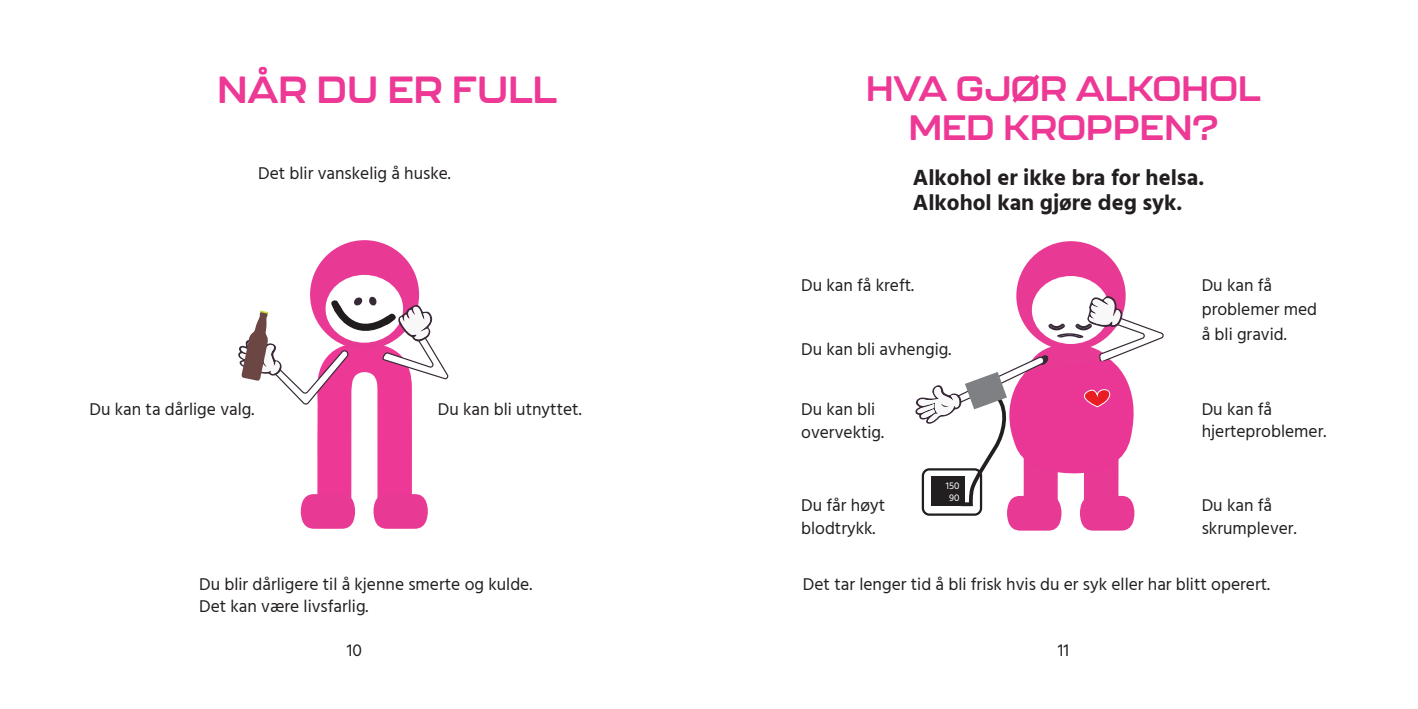
<style>
.page{position:relative;width:1418px;height:709px;background:#fff}
.page>*{position:absolute;margin:0;border:0;box-sizing:border-box;transform-origin:0 0}
.t1{font:700 37.5px "Kallisto";color:#ed3896}
.t2{font:700 35px "Kallisto";color:#ed3896}
.t3{font:700 22.5px/25px "Hind Vadodara";color:#231f20}
.t4{font:17.5px/23.5px "Hind Vadodara";color:#231f20}
.t5{font:9.88px "Hind Vadodara";color:#fff}
</style>
<div class="page">
<div style="left:310px;top:240px;width:109px;height:109px;background:#e83995;border-radius:50%"></div>
<div style="left:325px;top:275px;width:78px;height:68px;background:#fff;border-radius:50%"></div>
<svg style="left:238px;top:296px;width:210px;height:233px"></svg>
<div style="left:1016px;top:241px;width:109px;height:109px;background:#e83995;border-radius:50%"></div>
<div style="left:1031px;top:276px;width:78px;height:68px;background:#fff;border-radius:50%"></div>
<svg style="left:915px;top:295px;width:249px;height:236px"></svg>
<svg style="left:1012px;top:74px;width:28px;height:29px"></svg>
<p class="t1" style="left:217px;top:67px;width:341px">NÅR DU ER FULL</p>
<p class="t2" style="left:866px;top:67px;width:396px">HVA GJOR ALKOHOL</p>
<p class="t2" style="left:908px;top:106px;width:311px">MED KROPPEN?</p>
<p class="t4" style="left:258px;top:162px;width:194px">Det blir vanskelig å huske.</p>
<p class="t3" style="left:912px;top:164px;width:293px">Alkohol er ikke bra for helsa.<br>Alkohol kan gjøre deg syk.</p>
<p class="t4" style="left:801px;top:273px;width:115px">Du kan få kreft.</p>
<p class="t4" style="left:801px;top:337px;width:152px">Du kan bli avhengig.</p>
<p class="t4" style="left:1201px;top:273px;width:72px">Du kan få</p>
<p class="t4" style="left:1201px;top:298px;width:117px">problemer med</p>
<p class="t4" style="left:1201px;top:322px;width:86px">å bli gravid.</p>
<p class="t4" style="left:89px;top:397px;width:166px">Du kan ta dårlige valg.</p>
<p class="t4" style="left:438px;top:397px;width:145px">Du kan bli utnyttet.</p>
<p class="t4" style="left:801px;top:397px;width:76px">Du kan bli</p>
<p class="t4" style="left:801px;top:421px;width:84px">overvektig.</p>
<p class="t4" style="left:1201px;top:397px;width:72px">Du kan få</p>
<p class="t4" style="left:1201px;top:420px;width:126px">hjerteproblemer.</p>
<p class="t4" style="left:801px;top:493px;width:86px">Du får høyt blodtrykk.</p>
<p class="t5" style="left:945px;top:479px;width:15px">150</p>
<p class="t5" style="left:949px;top:491px;width:12px">90</p>
<p class="t4" style="left:1201px;top:493px;width:72px">Du kan få</p>
<p class="t4" style="left:1201px;top:516px;width:96px">skrumplever.</p>
<p class="t4" style="left:199px;top:572px;width:335px">Du blir dårligere til å kjenne smerte og kulde.</p>
<p class="t4" style="left:199px;top:594px;width:171px">Det kan være livsfarlig.</p>
<p class="t4" style="left:803px;top:572px;width:468px">Det tar lenger tid å bli frisk hvis du er syk eller har blitt operert.</p>
<p class="t4" style="left:347px;top:638px;width:17px">10</p>
<p class="t4" style="left:1057px;top:638px;width:13px">11</p>
</div>
